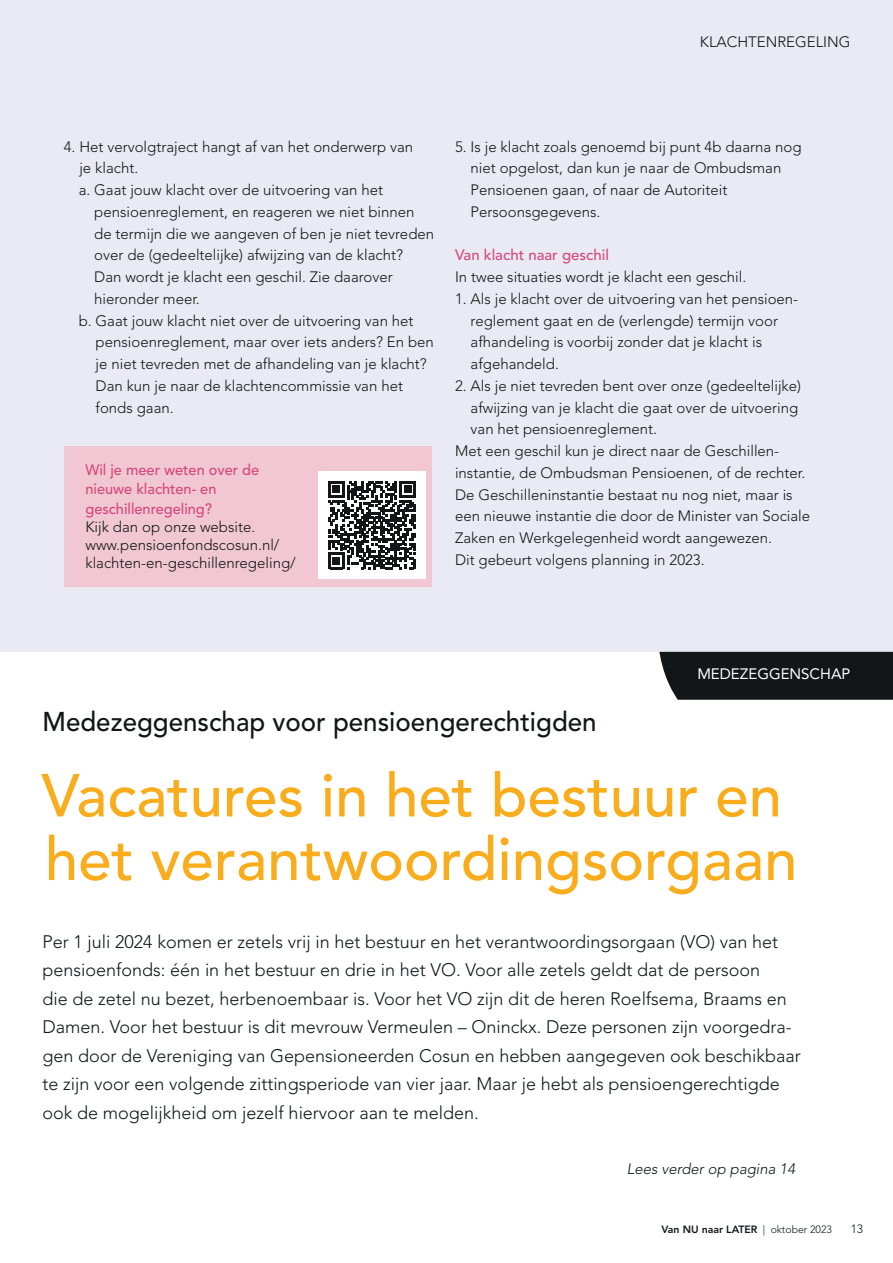
<style>
.page{position:relative;width:893px;height:1263px;background:#fff}
.page>*{position:absolute;margin:0;border:0;box-sizing:border-box;transform-origin:0 0}
.t1{font:500 60px/63.6px "Avenir LT Std";color:#faad1c}
.t2{font:500 27px "Avenir LT Std";color:#121617;scale:.96 1}
.t3{font:300 18px/28.5px "Avenir LT Std";color:#121617}
.t4{font:300 15px/21.8px "Avenir LT Std";color:#121617}
.t5{font:500 15px/19.5px "Avenir LT Std";color:#d5487b}
.t6{font:italic 300 15px "Avenir LT Std";color:#121617}
.t7{font:15px "Avenir LT Std";color:#fff}
.t8{font:300 12px "Avenir LT Std";color:#121617}
.t9{font:800 10.5px "Avenir LT Std";color:#121617}
.s1{font-weight:300}
</style>
<div class="page">
<div style="left:0;top:0;width:893px;height:652px;background:#e9eaf4"></div>
<div style="left:659px;top:652px;width:234px;height:48px;background:#121617"></div>
<div style="left:64px;top:446px;width:368px;height:141px;background:#f2c7d4"></div>
<div style="left:318px;top:471px;width:108px;height:108px;background:#fff"></div>
<svg style="left:328px;top:481px;width:88px;height:88px"></svg>
<p class="t4" style="left:700px;top:31px;width:152px">KLACHTENREGELING</p>
<p class="t4" style="left:79px;top:136px;width:336px;text-indent:-15px">4. Het vervolgtraject hangt af van het onderwerp van je klacht.<br>a. Gaat jouw klacht over de uitvoering van het</p>
<p class="t4" style="left:94px;top:201px;width:322px">pensioenreglement, en reageren we niet binnen</p>
<p class="t4" style="left:94px;top:223px;width:341px">de termijn die we aangeven of ben je niet tevreden</p>
<p class="t4" style="left:94px;top:244px;width:310px">over de (gedeeltelijke) afwijzing van de klacht?</p>
<p class="t4" style="left:94px;top:266px;width:300px">Dan wordt je klacht een geschil. Zie daarover</p>
<p class="t4" style="left:94px;top:288px;width:107px">hieronder meer.</p>
<p class="t4" style="left:79px;top:310px;width:336px">b. Gaat jouw klacht niet over de uitvoering van het</p>
<p class="t4" style="left:96px;top:331px;width:340px">pensioenreglement, maar over iets anders? En ben</p>
<p class="t4" style="left:96px;top:353px;width:333px">je niet tevreden met de afhandeling van je klacht?</p>
<p class="t4" style="left:96px;top:375px;width:309px">Dan kun je naar de klachtencommissie van het</p>
<p class="t4" style="left:96px;top:397px;width:80px">fonds gaan.</p>
<p class="t5" style="left:85px;top:460px;width:175px">Wil je meer weten over de nieuwe klachten- en geschillenregeling?</p>
<p class="t4" style="left:85px;top:517px;width:212px;line-height:18px">Kijk dan op onze website. www.pensioenfondscosun.nl/ klachten-en-geschillenregeling/</p>
<p class="t4" style="left:471px;top:136px;width:333px;text-indent:-16px">5. Is je klacht zoals genoemd bij punt 4b daarna nog niet opgelost, dan kun je naar de Ombudsman Pensioenen gaan, of naar de Autoriteit Persoonsgegevens.</p>
<p class="t5" style="left:455px;top:246px;width:155px">Van klacht naar geschil</p>
<p class="t4" style="left:455px;top:266px;width:293px">In twee situaties wordt je klacht een geschil.</p>
<p class="t4" style="left:471px;top:288px;width:328px;text-indent:-16px">1. Als je klacht over de uitvoering van het pensioen&shy;reglement gaat en de (verlengde) termijn voor afhandeling is voorbij zonder dat je klacht is afgehandeld.</p>
<p class="t4" style="left:455px;top:375px;width:348px">2. Als je niet tevreden bent over onze (gedeeltelijke)</p>
<p class="t4" style="left:471px;top:397px;width:329px">afwijzing van je klacht die gaat over de uitvoering</p>
<p class="t4" style="left:471px;top:418px;width:188px">van het pensioenreglement.</p>
<p class="t4" style="left:455px;top:440px;width:324px">Met een geschil kun je direct naar de Geschillen-</p>
<p class="t4" style="left:455px;top:462px;width:352px">instantie, de Ombudsman Pensioenen, of de rechter.</p>
<p class="t4" style="left:455px;top:484px;width:339px">De Geschilleninstantie bestaat nu nog niet, maar is</p>
<p class="t4" style="left:455px;top:505px;width:357px">een nieuwe instantie die door de Minister van Sociale</p>
<p class="t4" style="left:455px;top:527px;width:319px">Zaken en Werkgelegenheid wordt aangewezen.</p>
<p class="t4" style="left:455px;top:549px;width:251px">Dit gebeurt volgens planning in 2023.</p>
<p class="t7" style="left:697px;top:665px;width:155px">MEDEZEGGENSCHAP</p>
<h2 class="t2" style="left:43px;top:706px;width:579px">Medezeggenschap voor pensioengerechtigden</h2>
<h1 class="t1" style="left:42px;top:765px;width:757px">Vacatures in het bestuur en het verantwoordingsorgaan</h1>
<p class="t3" style="left:43px;top:927px;width:760px">Per 1 juli 2024 komen er zetels vrij in het bestuur en het verantwoordingsorgaan (VO) van het pensioenfonds: één in het bestuur en drie in het VO. Voor alle zetels geldt dat de persoon<br>die de zetel nu bezet, herbenoembaar is. Voor het VO zijn dit de heren Roelfsema, Braams en Damen. Voor het bestuur is dit mevrouw Vermeulen – Oninckx. Deze personen zijn voorgedra&shy;gen door de Vereniging van Gepensioneerden Cosun en hebben aangegeven ook beschikbaar te zijn voor een volgende zittingsperiode van vier jaar. Maar je hebt als pensioengerechtigde ook de mogelijkheid om jezelf hiervoor aan te melden.</p>
<p class="t6" style="left:627px;top:1160px;width:170px">Lees verder op pagina 14</p>
<p class="t9" style="left:661px;top:1223px;width:172px">Van NU naar LATER <span class="s1">| oktober 2023</span></p>
<p class="t8" style="left:851px;top:1222px;width:14px">13</p>
</div>
